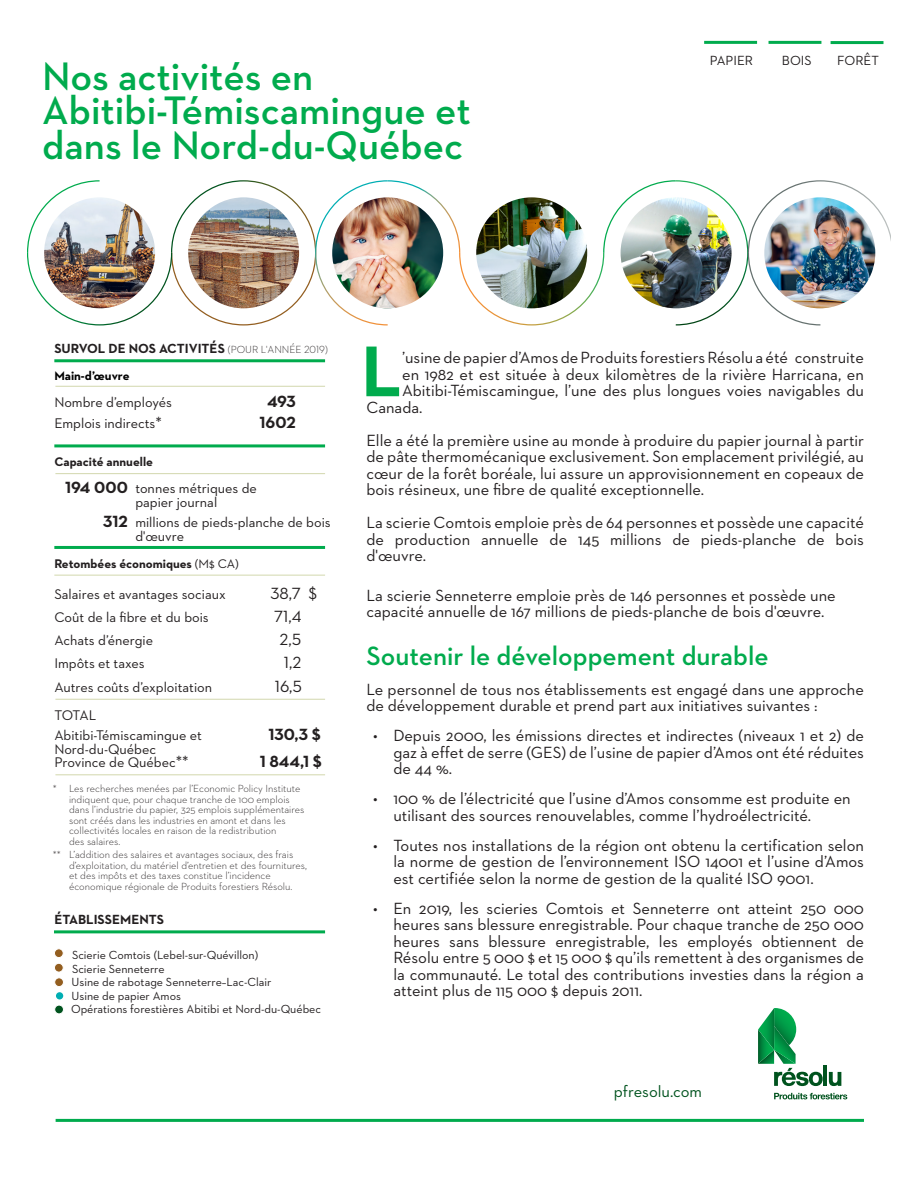
<style>
.page{position:relative;width:918px;height:1188px;background:#fff}
.page>*{position:absolute;margin:0;border:0;box-sizing:border-box;transform-origin:0 0}
.t1{font:700 73.05px "Neutraface 2 Text";color:#00ab4d}
.Titre_21_pt{font:600 40.5px/34.5px "Neutraface 2 Text";color:#00ab4d}
.t2{font:600 27px "Neutraface 2 Text";color:#00ab4d}
.t3{font:16.5px/16.5px "Neutraface 2 Text";color:#231f20;text-align:justify}
.t4{font:700 16.5px "Neutraface 2 Text";color:#231f20}
.t5{font:16.5px "Neutraface 2 Text";color:#00531e}
.Titre_Bold_9_pt{font:14.25px/13.5px "Neutraface 2 Text";color:#231f20}
.Titre_Bold_9_pt-2{font:700 13.5px "Neutraface 2 Text";color:#231f20}
.Titre_Book_9_pt{font:13.5px "Neutraface 2 Text";color:#231f20}
.Titre_Book_9_pt-2{font:700 12.75px "Neutraface 2 Text";color:#231f20}
.Titre_Bold_9_pt-3{font:700 12.75px "Neutraface 2 Text";color:#231f20}
.Titre_Book_9_pt-3{font:700 12.75px "Neutraface 2 Text";color:#000}
.List_des_operations{font:12px/13.5px "Neutraface 2 Text";color:#231f20}
.Note{font:300 10.5px/10.5px "Neutraface 2 Text";color:#231f20}
.s1{font-weight:300;font-size:10.5px}
.s2{font-size:16.5px}
.s3{font-weight:700;font-size:16.5px}
.s4{font-weight:400}
</style>
<div class="page">
<hr style="left:54px;top:930px;width:271px;height:3px;background:#00ab4d">
<hr style="left:55px;top:386px;width:270px;height:1px;background:#d7dcb6">
<hr style="left:54px;top:359px;width:271px;height:3px;background:#00ab4d">
<hr style="left:55px;top:473px;width:270px;height:1px;background:#d7dcb6">
<hr style="left:54px;top:444px;width:271px;height:3px;background:#00ab4d">
<hr style="left:55px;top:699px;width:270px;height:1px;background:#d7dcb6">
<hr style="left:55px;top:774px;width:270px;height:1px;background:#d7dcb6">
<hr style="left:54px;top:546px;width:271px;height:3px;background:#00ab4d">
<hr style="left:54px;top:575px;width:271px;height:1px;background:#d7dcb6">
<svg style="left:774px;top:1093px;width:73px;height:6px"></svg>
<hr style="left:823px;top:1066px;width:4px;height:20px;background:#00531e">
<svg style="left:829px;top:1072px;width:12px;height:14px"></svg>
<svg style="left:758px;top:1008px;width:65px;height:78px"></svg>
<hr style="left:56px;top:1119px;width:808px;height:3px;background:#00ab4d">
<div style="left:54px;top:949px;width:9px;height:9px;background:#935e20;border-radius:50%"></div>
<div style="left:54px;top:948px;width:10px;height:10px;border:1px solid #fff;border-radius:50%"></div>
<div style="left:54px;top:963px;width:9px;height:9px;background:#935e20;border-radius:50%"></div>
<div style="left:54px;top:963px;width:10px;height:10px;border:1px solid #fff;border-radius:50%"></div>
<div style="left:55px;top:991px;width:9px;height:9px;background:#00aeb3;border-radius:50%"></div>
<div style="left:54px;top:991px;width:11px;height:10px;border:2px solid #fff;border-radius:50%"></div>
<div style="left:55px;top:1005px;width:8px;height:9px;background:#00531e;border-radius:50%"></div>
<div style="left:54px;top:1005px;width:10px;height:9px;border:1px solid #fff;border-radius:50%"></div>
<img style="left:27px;top:180px;width:864px;height:146px">
<img style="left:44px;top:197px;width:111px;height:111px;border-radius:55px">
<img style="left:188px;top:197px;width:111px;height:111px;border-radius:55px">
<img style="left:476px;top:197px;width:111px;height:111px;border-radius:55px">
<div style="left:55px;top:978px;width:8px;height:9px;background:#935e20;border-radius:50%"></div>
<div style="left:54px;top:977px;width:10px;height:10px;border:1px solid #fff;border-radius:50%"></div>
<hr style="left:831px;top:41px;width:52px;height:3px;background:#00ab4d">
<hr style="left:769px;top:41px;width:52px;height:3px;background:#00ab4d">
<hr style="left:704px;top:41px;width:53px;height:3px;background:#00ab4d">
<p class="Titre_21_pt" style="left:42px;top:58px;width:430px">Nos activités en<br>Abitibi-Témiscamingue et dans le Nord-du-Québec</p>
<p class="Titre_Book_9_pt" style="left:710px;top:52px;width:45px">PAPIER</p>
<p class="Titre_Book_9_pt" style="left:782px;top:52px;width:31px">BOIS</p>
<p class="Titre_Book_9_pt" style="left:837px;top:52px;width:43px">FORÊT</p>
<p class="Titre_Bold_9_pt-2" style="left:54px;top:340px;width:275px">SURVOL DE NOS ACTIVITÉS <span class="s1">(POUR L'ANNÉE 2019)</span></p>
<p class="Titre_Book_9_pt-3" style="left:54px;top:368px;width:77px">Main-d’œuvre</p>
<p class="Titre_Bold_9_pt" style="left:54px;top:396px;width:119px">Nombre d’employés</p>
<p class="t4" style="left:267px;top:391px;width:30px">493</p>
<p class="Titre_Bold_9_pt" style="left:54px;top:416px;width:109px">Emplois indirects<span class="s2">*</span></p>
<p class="t4" style="left:260px;top:411px;width:38px">1602</p>
<p class="Titre_Bold_9_pt-3" style="left:54px;top:454px;width:100px">Capacité annuelle</p>
<p class="Titre_Bold_9_pt" style="left:135px;top:482px;width:123px;text-indent:-70px"><span class="s3">194 000</span> tonnes métriques de papier journal</p>
<p class="Titre_Bold_9_pt" style="left:135px;top:515px;width:197px;text-indent:-32px"><span class="s3">312</span> millions de pieds-planche de bois d'œuvre</p>
<p class="Titre_Book_9_pt-2" style="left:54px;top:555px;width:186px">Retombées économiques <span class="s4">(M$ CA)</span></p>
<p class="Titre_Bold_9_pt" style="left:54px;top:587px;width:173px">Salaires et avantages sociaux</p>
<p class="t3" style="left:270px;top:585px;width:49px">38,7 $</p>
<p class="Titre_Bold_9_pt" style="left:54px;top:610px;width:156px">Coût de la fibre et du bois</p>
<p class="t3" style="left:274px;top:608px;width:29px">71,4</p>
<p class="Titre_Bold_9_pt" style="left:54px;top:633px;width:100px">Achats d’énergie</p>
<p class="t3" style="left:280px;top:631px;width:23px">2,5</p>
<p class="Titre_Bold_9_pt" style="left:54px;top:657px;width:92px">Impôts et taxes</p>
<p class="t3" style="left:284px;top:654px;width:19px">1,2</p>
<p class="Titre_Bold_9_pt" style="left:54px;top:680px;width:159px">Autres coûts d’exploitation</p>
<p class="t3" style="left:275px;top:678px;width:28px">16,5</p>
<p class="Titre_Bold_9_pt" style="left:54px;top:708px;width:43px">TOTAL</p>
<p class="Titre_Bold_9_pt" style="left:54px;top:729px;width:149px">Abitibi-Témiscamingue et</p>
<p class="t4" style="left:268px;top:724px;width:54px">130,3 $</p>
<p class="Titre_Bold_9_pt" style="left:54px;top:742px;width:103px">Nord-du-Québec</p>
<p class="Titre_Bold_9_pt" style="left:54px;top:756px;width:136px">Province de Québec<span class="s2">**</span></p>
<p class="t4" style="left:260px;top:751px;width:64px">1 844,1 $</p>
<p class="Note" style="left:69px;top:783px;width:237px;text-indent:-16px">* Les recherches menées par l’Economic Policy Institute indiquent que, pour chaque tranche de 100 emplois dans l’industrie du papier, 325 emplois supplémentaires sont créés dans les industries en amont et dans les collectivités locales en raison de la redistribution<br>des salaires.</p>
<p class="Note" style="left:69px;top:850px;width:239px;text-indent:-16px">** L’addition des salaires et avantages sociaux, des frais d’exploitation, du matériel d’entretien et des fournitures, et des impôts et des taxes constitue l’incidence économique régionale de Produits forestiers Résolu.</p>
<p class="Titre_Bold_9_pt-2" style="left:54px;top:910px;width:111px">ÉTABLISSEMENTS</p>
<p class="List_des_operations" style="left:72px;top:948px;width:188px">Scierie Comtois (Lebel-sur-Quévillon)<br>Scierie Senneterre</p>
<p class="List_des_operations" style="left:72px;top:975px;width:201px">Usine de rabotage Senneterre–Lac-Clair</p>
<p class="List_des_operations" style="left:72px;top:989px;width:111px">Usine de papier Amos</p>
<p class="List_des_operations" style="left:71px;top:1002px;width:252px">Opérations forestières Abitibi et Nord-du-Québec</p>
<p class="t1" style="left:361px;top:325px;width:42px">L</p>
<p class="t3" style="left:402px;top:349px;width:463px">’usine de papier d’Amos de Produits forestiers Résolu a été construite</p>
<p class="t3" style="left:402px;top:366px;width:463px">en 1982 et est située à deux kilomètres de la rivière Harricana, en</p>
<p class="t3" style="left:402px;top:382px;width:463px">Abitibi-Témiscamingue, l’une des plus longues voies navigables du</p>
<p class="t3" style="left:366px;top:399px;width:58px">Canada.</p>
<p class="t3" style="left:366px;top:432px;width:499px">Elle a été la première usine au monde à produire du papier journal à partir de pâte thermomécanique exclusivement. Son emplacement privilégié, au cœur de la forêt boréale, lui assure un approvisionnement en copeaux de bois résineux, une fibre de qualité exceptionnelle.</p>
<p class="t3" style="left:366px;top:514px;width:499px">La scierie Comtois emploie près de 64 personnes et possède une capacité de production annuelle de 145 millions de pieds-planche de bois d'œuvre.</p>
<p class="t3" style="left:366px;top:587px;width:471px">La scierie Senneterre emploie près de 146 personnes et possède une capacité annuelle de 167 millions de pieds-planche de bois d'œuvre.</p>
<p class="t2" style="left:366px;top:638px;width:404px">Soutenir le développement durable</p>
<p class="t3" style="left:366px;top:680px;width:499px">Le personnel de tous nos établissements est engagé dans une approche de développement durable et prend part aux initiatives suivantes :</p>
<p class="t3" style="left:393px;top:727px;width:472px;text-indent:-20px">• Depuis 2000, les émissions directes et indirectes (niveaux 1 et 2) de gaz à effet de serre (GES) de l’usine de papier d’Amos ont été réduites de 44 %.</p>
<p class="t3" style="left:393px;top:790px;width:459px;text-indent:-20px">• 100 % de l’électricité que l’usine d’Amos consomme est produite en utilisant des sources renouvelables, comme l’hydroélectricité.</p>
<p class="t3" style="left:393px;top:836px;width:472px;text-indent:-20px">• Toutes nos installations de la région ont obtenu la certification selon la norme de gestion de l’environnement ISO 14001 et l’usine d’Amos est certifiée selon la norme de gestion de la qualité ISO 9001.</p>
<p class="t3" style="left:393px;top:899px;width:472px;text-indent:-20px">• En 2019, les scieries Comtois et Senneterre ont atteint 250 000 heures sans blessure enregistrable. Pour chaque tranche de 250 000 heures sans blessure enregistrable, les employés obtiennent de Résolu entre 5 000 $ et 15 000 $ qu’ils remettent à des organismes de la communauté. Le total des contributions investies dans la région a atteint plus de 115 000 $ depuis 2011.</p>
<p class="t5" style="left:614px;top:1081px;width:90px">pfresolu.com</p>
</div>
